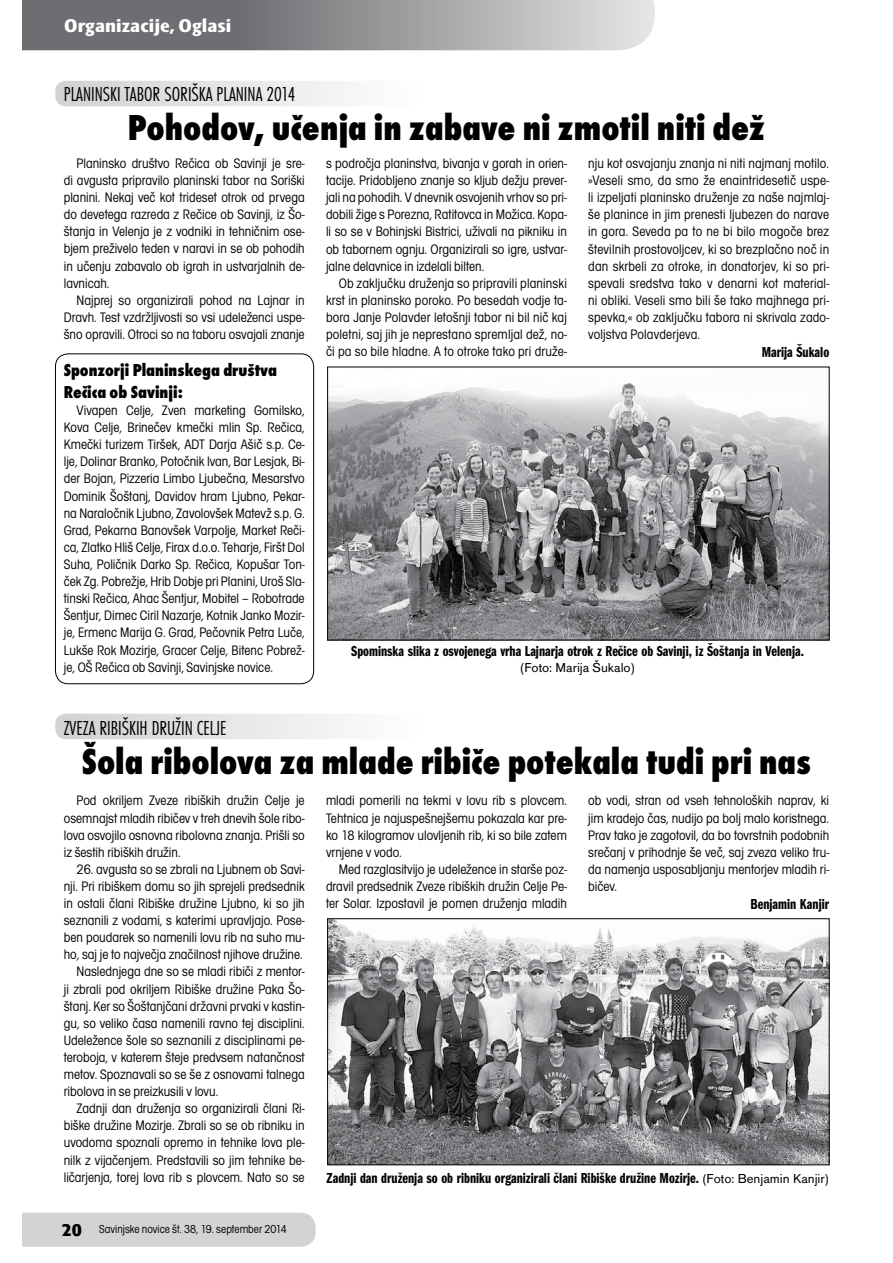
<style>
.page{position:relative;width:893px;height:1263px;background:#fff}
.page>*{position:absolute;margin:0;border:0;box-sizing:border-box;transform-origin:0 0}
.t1{font:37.5px "Futura TEE Extr Bold Cond";color:#000}
.t2{font:21px "Futura TEE Ligh Cond";color:#000}
.t3{font:18px/21.6px "Futura TEE Extr Bold Cond";color:#000}
.t4{font:18px "Skoda Sans Black CE";color:#fff}
.t5{font:15px "Franklin Got Itc TEE Demi Comp";color:#000}
.t6{font:condensed 14.25px/17.1px "Avant Gar Got Itc TEE";color:#000;text-align:justify}
.t7{font:13.5px "Accius TEE";color:#000}
.t8{font:condensed 12px "Avant Gar Got Itc TEE";color:#000}
.s1{font-family:"Skoda Sans";font-weight:900;font-stretch:normal;font-size:18px}
.s2{font-family:"Accius TEE";font-size:13.5px}
</style>
<div class="page">
<svg style="left:22px;top:0;width:633px;height:50px"></svg>
<div style="left:22px;top:1213px;width:294px;height:34px;background:#d1d3d4"></div>
<div style="left:55px;top:81px;width:370px;height:25px;background:linear-gradient(to right,#cfd1d2,#fff);border-radius:10px"></div>
<div style="left:55px;top:714px;width:370px;height:25px;background:linear-gradient(to right,#cfd1d2,#fff);border-radius:10px"></div>
<div style="left:55px;top:354px;width:259px;height:330px;border:1px solid #000;border-radius:13px"></div>
<img style="left:329px;top:383px;width:498px;height:255px">
<img style="left:329px;top:920px;width:498px;height:243px">
<div style="left:327px;top:918px;width:502px;height:247px;border:1px solid #000"></div>
<p class="t4" style="left:64px;top:15px;width:168px">Organizacije, Oglasi</p>
<h2 class="t2" style="left:64px;top:82px;width:233px">PLANINSKI TABOR SORIŠKA PLANINA 2014</h2>
<h1 class="t1" style="left:128px;top:106px;width:639px">Pohodov, učenja in zabave ni zmotil niti dež</h1>
<p class="t6" style="left:64px;top:155px;width:242px;text-indent:13px">Planinsko društvo Rečica ob Savinji je sre&shy;di avgusta pripravilo planinski tabor na Soriški planini. Nekaj več kot trideset otrok od prvega do devetega razreda z Rečice ob Savinji, iz Šo&shy;štanja in Velenja je z vodniki in tehničnim ose&shy;bjem preživelo teden v naravi in se ob pohodih in učenju zabavalo ob igrah in ustvarjalnih de&shy;lavnicah.</p>
<p class="t6" style="left:64px;top:292px;width:242px;text-indent:13px">Najprej so organizirali pohod na Lajnar in Dravh. Test vzdržljivosti so vsi udeleženci uspe&shy;šno opravili. Otroci so na taboru osvajali znanje</p>
<p class="t3" style="left:64px;top:360px;width:215px">Sponzorji Planinskega društva<br>Rečica ob Savinji:</p>
<p class="t6" style="left:64px;top:402px;width:242px;text-indent:13px">Vivapen Celje, Zven marketing Gomilsko, Kova Celje, Brinečev kmečki mlin Sp. Rečica, Kmečki turizem Tiršek, ADT Darja Ašič s.p. Ce&shy;lje, Dolinar Branko, Potočnik Ivan, Bar Lesjak, Bi&shy;der Bojan, Pizzeria Limbo Ljubečna, Mesarstvo Dominik Šoštanj, Davidov hram Ljubno, Pekar&shy;na Naraločnik Ljubno, Zavolovšek Matevž s.p. G.<br>Grad, Pekarna Banovšek Varpolje, Market Reči&shy;ca, Zlatko Hliš Celje, Firax d.o.o. Teharje, Firšt Dol Suha, Poličnik Darko Sp. Rečica, Kopušar Ton&shy;ček Zg. Pobrežje, Hrib Dobje pri Planini, Uroš Sla&shy;tinski Rečica, Ahac Šentjur, Mobitel – Robotrade Šentjur, Dimec Ciril Nazarje, Kotnik Janko Mozir&shy;je, Ermenc Marija G. Grad, Pečovnik Petra Luče, Lukše Rok Mozirje, Gracer Celje, Bitenc Pobrež&shy;je, OŠ Rečica ob Savinji, Savinjske novice.</p>
<p class="t6" style="left:326px;top:155px;width:242px">s področja planinstva, bivanja v gorah in orien&shy;tacije. Pridobljeno znanje so kljub dežju prever&shy;jali na pohodih. V dnevnik osvojenih vrhov so pri&shy;dobili žige s Porezna, Ratitovca in Možica. Kopa&shy;li so se v Bohinjski Bistrici, uživali na pikniku in ob tabornem ognju. Organizirali so igre, ustvar&shy;jalne delavnice in izdelali bilten.</p>
<p class="t6" style="left:326px;top:275px;width:242px;text-indent:13px">Ob zaključku druženja so pripravili planinski krst in planinsko poroko. Po besedah vodje ta&shy;bora Janje Polavder letošnji tabor ni bil nič kaj poletni, saj jih je neprestano spremljal dež, no&shy;či pa so bile hladne. A to otroke tako pri druže-</p>
<p class="t6" style="left:588px;top:155px;width:242px">nju kot osvajanju znanja ni niti najmanj motilo. »Veseli smo, da smo že enaintridesetič uspe&shy;li izpeljati planinsko druženje za naše najmlaj&shy;še planince in jim prenesti ljubezen do narave in gora. Seveda pa to ne bi bilo mogoče brez številnih prostovoljcev, ki so brezplačno noč in dan skrbeli za otroke, in donatorjev, ki so pri&shy;spevali sredstva tako v denarni kot material&shy;ni obliki. Veseli smo bili še tako majhnega pri&shy;spevka,« ob zaključku tabora ni skrivala zado&shy;voljstva Polavderjeva.</p>
<p class="t5" style="left:762px;top:344px;width:69px">Marija Šukalo</p>
<p class="t5" style="left:351px;top:643px;width:454px">Spominska slika z osvojenega vrha Lajnarja otrok z Rečice ob Savinji, iz Šoštanja in Velenja.</p>
<p class="t7" style="left:521px;top:660px;width:115px">(Foto: Marija Šukalo)</p>
<h2 class="t2" style="left:64px;top:716px;width:164px">ZVEZA RIBIŠKIH DRUŽIN CELJE</h2>
<h1 class="t1" style="left:82px;top:741px;width:731px">Šola ribolova za mlade ribiče potekala tudi pri nas</h1>
<p class="t6" style="left:64px;top:792px;width:242px;text-indent:13px">Pod okriljem Zveze ribiških družin Celje je osemnajst mladih ribičev v treh dnevih šole ribo&shy;lova osvojilo osnovna ribolovna znanja. Prišli so iz šestih ribiških družin.</p>
<p class="t6" style="left:77px;top:861px;width:230px">26. avgusta so se zbrali na Ljubnem ob Savi-</p>
<p class="t6" style="left:64px;top:878px;width:242px">nji. Pri ribiškem domu so jih sprejeli predsednik</p>
<p class="t6" style="left:64px;top:895px;width:242px">in ostali člani Ribiške družine Ljubno, ki so jih</p>
<p class="t6" style="left:64px;top:912px;width:242px">seznanili z vodami, s katerimi upravljajo. Pose-</p>
<p class="t6" style="left:64px;top:929px;width:242px">ben poudarek so namenili lovu rib na suho mu-</p>
<p class="t6" style="left:64px;top:946px;width:241px">ho, saj je to največja značilnost njihove družine.</p>
<p class="t6" style="left:77px;top:963px;width:230px">Naslednjega dne so se mladi ribiči z mentor-</p>
<p class="t6" style="left:64px;top:980px;width:242px">ji zbrali pod okriljem Ribiške družine Paka Šo-</p>
<p class="t6" style="left:64px;top:997px;width:242px">štanj. Ker so Šoštanjčani državni prvaki v kastin-</p>
<p class="t6" style="left:64px;top:1015px;width:242px">gu, so veliko časa namenili ravno tej disciplini.</p>
<p class="t6" style="left:64px;top:1032px;width:242px">Udeležence šole so seznanili z disciplinami pe-</p>
<p class="t6" style="left:64px;top:1049px;width:242px">teroboja, v katerem šteje predvsem natančnost</p>
<p class="t6" style="left:64px;top:1066px;width:242px">metov. Spoznavali so se še z osnovami talnega</p>
<p class="t6" style="left:64px;top:1083px;width:156px">ribolova in se preizkusili v lovu.</p>
<p class="t6" style="left:77px;top:1100px;width:230px">Zadnji dan druženja so organizirali člani Ri-</p>
<p class="t6" style="left:64px;top:1117px;width:242px">biške družine Mozirje. Zbrali so se ob ribniku in</p>
<p class="t6" style="left:64px;top:1134px;width:242px">uvodoma spoznali opremo in tehnike lova ple-</p>
<p class="t6" style="left:64px;top:1151px;width:242px">nilk z vijačenjem. Predstavili so jim tehnike be-</p>
<p class="t6" style="left:64px;top:1168px;width:242px">ličarjenja, torej lova rib s plovcem. Nato so se</p>
<p class="t8" style="left:62px;top:1222px;width:227px"><span class="s1">20</span> Savinjske novice št. 38, 19. september 2014</p>
<p class="t6" style="left:326px;top:792px;width:242px">mladi pomerili na tekmi v lovu rib s plovcem.<br>Tehtnica je najuspešnejšemu pokazala kar pre&shy;ko 18 kilogramov ulovljenih rib, ki so bile zatem vrnjene v vodo.</p>
<p class="t6" style="left:326px;top:861px;width:242px;text-indent:13px">Med razglasitvijo je udeležence in starše poz&shy;dravil predsednik Zveze ribiških družin Celje Pe&shy;ter Solar. Izpostavil je pomen druženja mladih</p>
<p class="t6" style="left:588px;top:792px;width:242px">ob vodi, stran od vseh tehnoloških naprav, ki jim kradejo čas, nudijo pa bolj malo koristnega.<br>Prav tako je zagotovil, da bo tovrstnih podobnih srečanj v prihodnje še več, saj zveza veliko tru&shy;da namenja usposabljanju mentorjev mladih ri&shy;bičev.</p>
<p class="t5" style="left:751px;top:895px;width:80px">Benjamin Kanjir</p>
<p class="t5" style="left:327px;top:1169px;width:504px">Zadnji dan druženja so ob ribniku organizirali člani Ribiške družine Mozirje. <span class="s2">(Foto: Benjamin Kanjir)</span></p>
</div>
